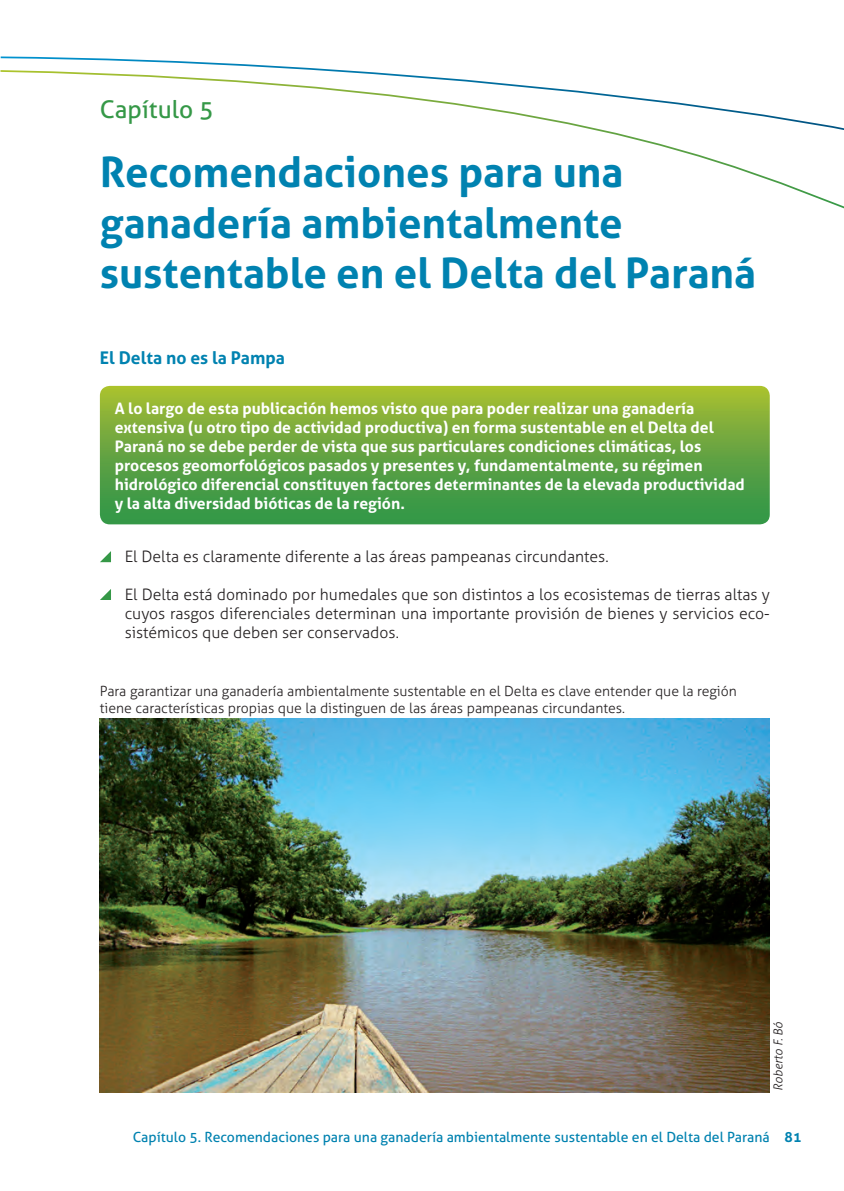
<style>
.page{position:relative;width:844px;height:1191px;background:#fff}
.page>*{position:absolute;margin:0;border:0;box-sizing:border-box;transform-origin:0 0}
.t1{font:700 42px/50.4px "Aller";color:#0082b0}
.t2{font:24.5px "Aller";color:#359847}
.t3{font:700 17.5px "Aller";color:#0082b0}
.t4{font:700 15.75px/18.9px "Aller";color:#fff}
.Párrafo_de_lista{font:300 15.75px/18.9px "Aller";color:#231f20;text-align:justify}
.t5{font:300 14px/16.8px "Aller";color:#231f20}
.t6{font:14px "Aller";color:#0082b0}
.t7{font:italic 300 12.25px "Aller";color:#231f20}
.s1{font-weight:700}
</style>
<div class="page">
<svg style="left:100px;top:386px;width:670px;height:138px;background:#67a63f"></svg>
<svg style="left:100px;top:551px;width:11px;height:11px"></svg>
<svg style="left:100px;top:589px;width:11px;height:11px"></svg>
<svg style="left:0;top:56px;width:324px;height:13px"></svg>
<svg style="left:0;top:69px;width:844px;height:140px"></svg>
<img style="left:100px;top:719px;width:670px;height:373px">
<p class="t2" style="left:100px;top:94px;width:115px">Capítulo 5</p>
<p class="t1" style="left:100px;top:147px;width:658px">Recomendaciones para una ganadería ambientalmente sustentable en el Delta del Paraná</p>
<p class="t3" style="left:100px;top:347px;width:186px">El Delta no es la Pampa</p>
<p class="t4" style="left:115px;top:399px;width:631px">A lo largo de esta publicación hemos visto que para poder realizar una ganadería extensiva (u otro tipo de actividad productiva) en forma sustentable en el Delta del Paraná no se debe perder de vista que sus particulares condiciones climáticas, los procesos geomorfológicos pasados y presentes y, fundamentalmente, su régimen hidrológico diferencial constituyen factores determinantes de la elevada productividad y la alta diversidad bióticas de la región.</p>
<p class="Párrafo_de_lista" style="left:125px;top:547px;width:485px">El Delta es claramente diferente a las áreas pampeanas circundantes.</p>
<p class="Párrafo_de_lista" style="left:125px;top:585px;width:646px">El Delta está dominado por humedales que son distintos a los ecosistemas de tierras altas y cuyos rasgos diferenciales determinan una importante provisión de bienes y servicios eco&shy;sistémicos que deben ser conservados.</p>
<p class="t5" style="left:100px;top:682px;width:638px">Para garantizar una ganadería ambientalmente sustentable en el Delta es clave entender que la región tiene características propias que la distinguen de las áreas pampeanas circundantes.</p>
<p class="t7" style="left:771px;top:1091px;width:70px;rotate:-90deg">Roberto F. Bó</p>
<p class="t6" style="left:133px;top:1129px;width:670px">Capítulo 5. Recomendaciones para una ganadería ambientalmente sustentable en el Delta del Paraná <span class="s1">81</span></p>
</div>
